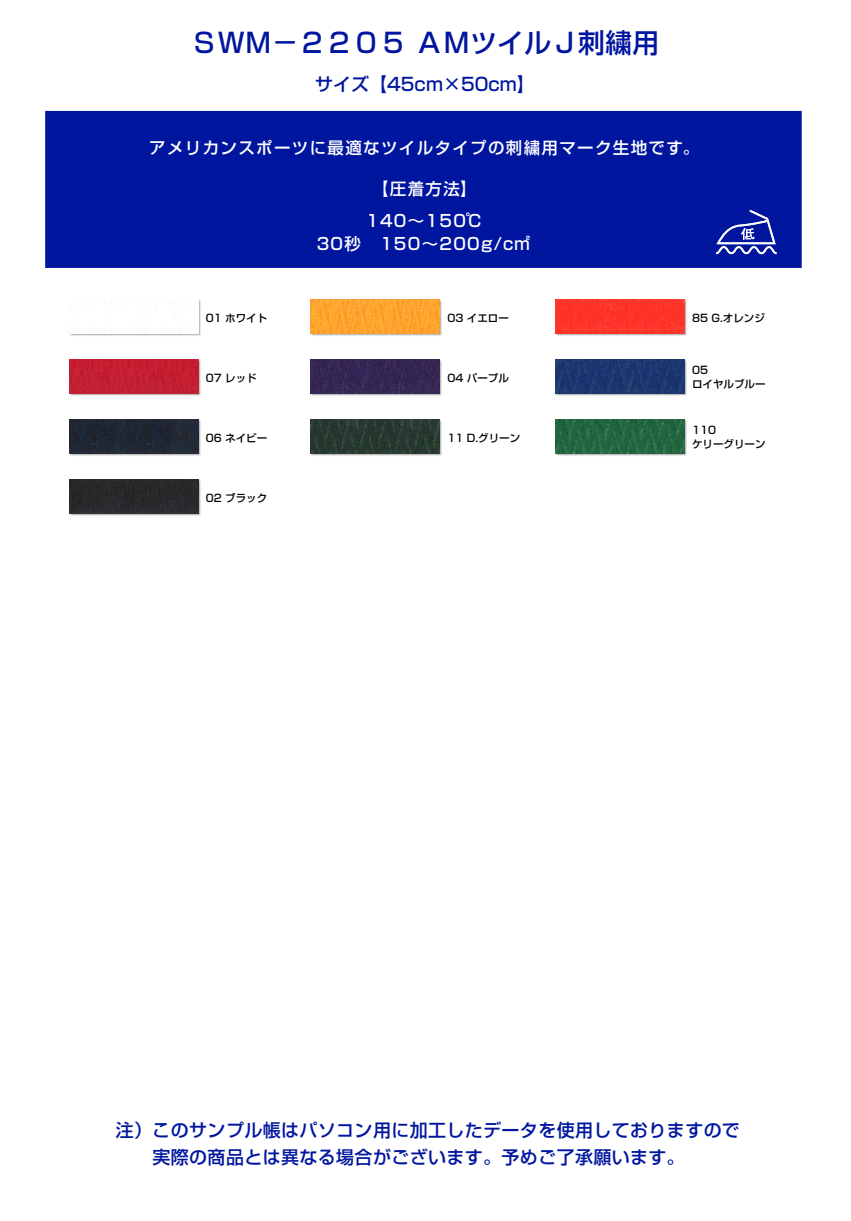
<style>
.page{position:relative;width:851px;height:1221px;background:#fff}
.page>*{position:absolute;margin:0;border:0;box-sizing:border-box;transform-origin:0 0}
.t1{font:500 27px "Shin Go Pro";color:#00169f}
.t2{font:500 18px/27px "Shin Go Pro";letter-spacing:.02em;color:#00169f}
.t3{font:500 18px "Shin Go Pro";color:#00169f}
.t4{font:500 16.5px/31px "Shin Go Pro";letter-spacing:.08em;color:#fff;text-align:center}
.t5{font:500 10.5px/14px "Shin Go Pro";color:#000}
</style>
<div class="page">
<div style="left:45px;top:111px;width:756px;height:157px;background:#00169f"></div>
<img style="left:716px;top:210px;width:59px;height:34px">
<svg style="left:741px;top:228px;width:13px;height:12px"></svg>
<img style="left:716px;top:246px;width:60px;height:8px">
<img style="left:70px;top:300px;width:131px;height:36px">
<img style="left:69px;top:300px;width:129px;height:33px">
<img style="left:69px;top:359px;width:132px;height:37px">
<img style="left:69px;top:359px;width:129px;height:34px">
<img style="left:69px;top:419px;width:132px;height:37px">
<img style="left:69px;top:419px;width:129px;height:34px">
<img style="left:69px;top:479px;width:132px;height:37px">
<div style="left:69px;top:479px;width:129px;height:34px;background:#2a292b"></div>
<img style="left:311px;top:300px;width:131px;height:36px">
<img style="left:310px;top:299px;width:130px;height:34px">
<img style="left:311px;top:360px;width:131px;height:36px">
<img style="left:311px;top:359px;width:129px;height:34px">
<img style="left:311px;top:420px;width:131px;height:36px">
<img style="left:311px;top:419px;width:129px;height:34px">
<img style="left:555px;top:299px;width:132px;height:37px">
<img style="left:555px;top:299px;width:129px;height:34px">
<img style="left:555px;top:359px;width:132px;height:37px">
<img style="left:555px;top:359px;width:129px;height:34px">
<img style="left:555px;top:419px;width:132px;height:37px">
<img style="left:555px;top:419px;width:129px;height:34px">
<h1 class="t1" style="left:191px;top:21px;width:469px">ＳＷＭ－２２０５ ＡＭツイルＪ刺繍用</h1>
<h2 class="t3" style="left:315px;top:69px;width:221px">サイズ【45cm×50cm】</h2>
<h3 class="t4" style="left:149px;top:130px;width:551px">アメリカンスポーツに最適なツイルタイプの刺繍用マーク生地です。</h3>
<h3 class="t4" style="left:366px;top:171px;width:118px">【圧着方法】<br>140～150℃</h3>
<h3 class="t4" style="left:317px;top:226px;width:215px">30秒　150～200g/c㎡</h3>
<p class="t5" style="left:206px;top:309px;width:63px">01 ホワイト</p>
<p class="t5" style="left:447px;top:309px;width:63px">03 イエロー</p>
<p class="t5" style="left:692px;top:309px;width:85px">85 G.オレンジ　</p>
<p class="t5" style="left:206px;top:369px;width:52px">07 レッド</p>
<p class="t5" style="left:447px;top:369px;width:63px">04 パープル</p>
<p class="t5" style="left:692px;top:362px;width:75px">05<br>ロイヤルブルー</p>
<p class="t5" style="left:206px;top:429px;width:73px">06 ネイビー　</p>
<p class="t5" style="left:447px;top:429px;width:74px">11 D.グリーン</p>
<p class="t5" style="left:692px;top:422px;width:75px">110<br>ケリーグリーン</p>
<p class="t5" style="left:206px;top:489px;width:63px">02 ブラック</p>
<h2 class="t2" style="left:116px;top:1114px;width:625px">注）このサンプル帳はパソコン用に加工したデータを使用しておりますので　　実際の商品とは異なる場合がございます。予めご了承願います。</h2>
</div>
